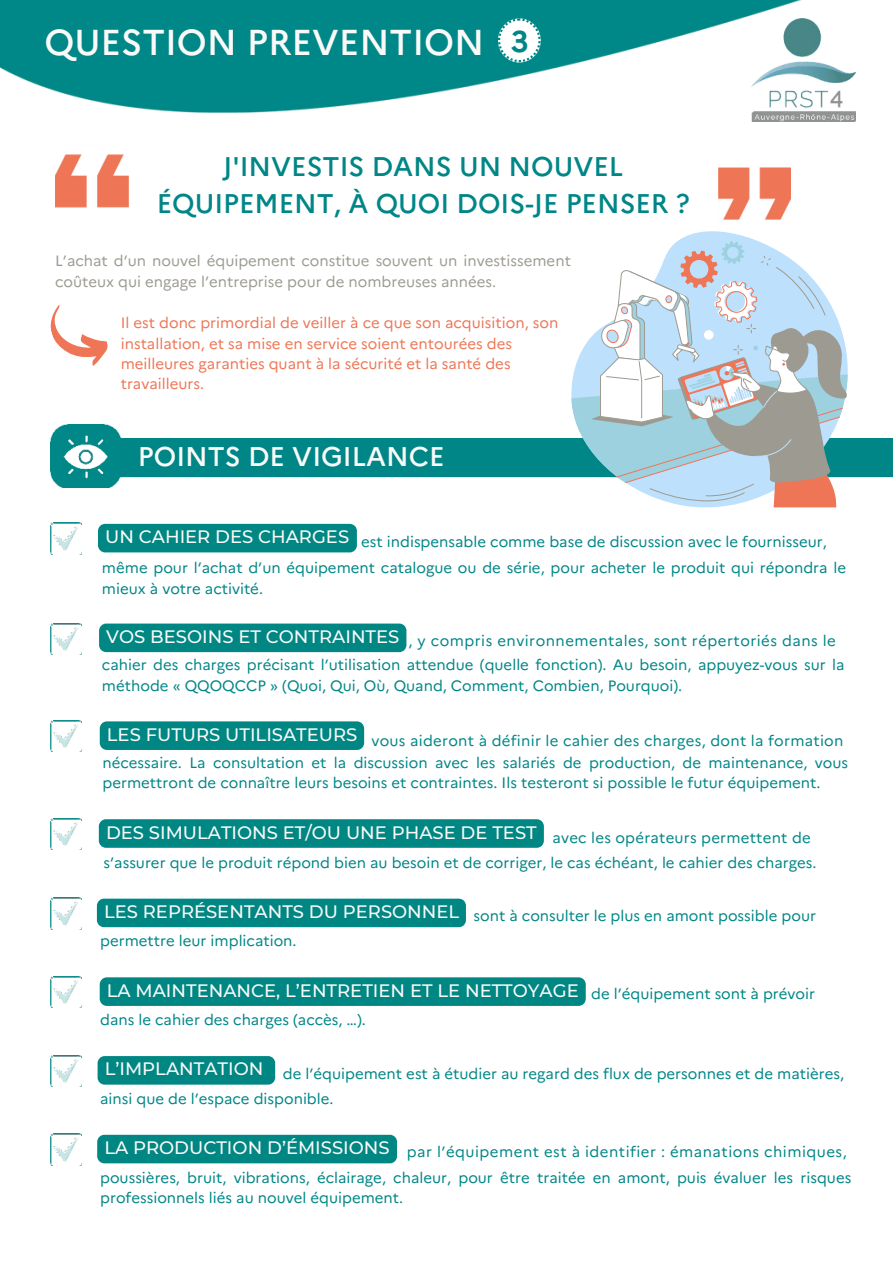
<style>
.page{position:relative;width:893px;height:1264px;background:#fff}
.page>*{position:absolute;margin:0;border:0;box-sizing:border-box;transform-origin:0 0}
.t1{font:500 36px "Marianne";color:#f9f9f8}
.t2{font:500 27px/37px "Marianne";color:#008687;text-align:center}
.t3{font:500 27px "Marianne";color:#f9f9f8}
.t4{font:500 18px "Montserrat";color:#f9f9f8}
.t5{font:15px/20.2px "Marianne";color:#008687}
.t6{font:15px/20.2px "Marianne";color:#ee7656}
.t7{font:15px/20.2px "Marianne";color:#9d9b91}
.t8{font:15px "Marianne";letter-spacing:.03em;color:#008687}
.s1{font-weight:700;font-size:30px;color:#008687}
</style>
<div class="page">
<img style="left:0;top:0;width:856px;height:112px">
<img style="left:751px;top:18px;width:104px;height:104px">
<img style="left:55px;top:154px;width:73px;height:54px">
<img style="left:718px;top:167px;width:72px;height:52px">
<img style="left:50px;top:897px;width:31px;height:32px">
<div style="left:97px;top:898px;width:369px;height:29px;background:#008783"></div>
<img style="left:50px;top:818px;width:31px;height:31px">
<div style="left:99px;top:819px;width:445px;height:28px;background:#008783"></div>
<img style="left:50px;top:720px;width:31px;height:31px">
<div style="left:100px;top:721px;width:264px;height:29px;background:#008783;border-radius:7px"></div>
<img style="left:50px;top:523px;width:31px;height:31px">
<div style="left:98px;top:524px;width:259px;height:28px;background:#008783;border-radius:7px"></div>
<img style="left:50px;top:623px;width:31px;height:31px">
<div style="left:99px;top:623px;width:307px;height:29px;background:#008783"></div>
<img style="left:50px;top:976px;width:31px;height:31px">
<div style="left:100px;top:977px;width:485px;height:28px;background:#008783"></div>
<img style="left:50px;top:1055px;width:31px;height:31px">
<div style="left:98px;top:1056px;width:177px;height:28px;background:#008783;border-radius:7px"></div>
<img style="left:50px;top:1133px;width:31px;height:32px">
<div style="left:97px;top:1134px;width:300px;height:29px;background:#008783;border-radius:7px"></div>
<svg style="left:498px;top:18px;width:42px;height:44px"></svg>
<svg style="left:678px;top:219px;width:159px;height:289px"></svg>
<svg style="left:50px;top:241px;width:842px;height:266px"></svg>
<h1 class="t1" style="left:44px;top:14px;width:486px">QUESTION PREVENTION <span class="s1">3</span></h1>
<h2 class="t2" style="left:157px;top:146px;width:534px">J'INVESTIS DANS UN NOUVEL<br>ÉQUIPEMENT, À QUOI DOIS-JE PENSER ?</h2>
<p class="t7" style="left:55px;top:250px;width:517px">L’achat d’un nouvel équipement constitue souvent un investissement coûteux qui engage l’entreprise pour de nombreuses années.</p>
<p class="t6" style="left:121px;top:312px;width:439px">Il est donc primordial de veiller à ce que son acquisition, son installation, et sa mise en service soient entourées des meilleures garanties quant à la sécurité et la santé des travailleurs.</p>
<h2 class="t3" style="left:138px;top:435px;width:308px">POINTS DE VIGILANCE</h2>
<p class="t5" style="left:105px;top:530px;width:723px"><sup>UN</sup> <sup>CAHIER</sup> <sup>DES</sup> <sup>CHARGES</sup> est indispensable comme base de discussion avec le fournisseur,</p>
<p class="t5" style="left:102px;top:557px;width:745px">même pour l’achat d’un équipement catalogue ou de série, pour acheter le produit qui répondra le mieux à votre activité.</p>
<p class="t5" style="left:102px;top:627px;width:744px;line-height:24.6px"><sup>VOS</sup> <sup>BESOINS</sup> <sup>ET</sup> <sup>CONTRAINTES</sup> , y compris environnementales, sont répertoriés dans le cahier des charges précisant l’utilisation attendue (quelle fonction). Au besoin, appuyez-vous sur la</p>
<p class="t5" style="left:102px;top:674px;width:582px">méthode « QQOQCCP » (Quoi, Qui, Où, Quand, Comment, Combien, Pourquoi).</p>
<p class="t5" style="left:102px;top:728px;width:747px;line-height:22.5px"><sup>LES</sup> <sup>FUTURS</sup> <sup>UTILISATEURS</sup> vous aideront à définir le cahier des charges, dont la formation nécessaire. La consultation et la discussion avec les salariés de production, de maintenance, vous</p>
<p class="t5" style="left:102px;top:771px;width:719px">permettront de connaître leurs besoins et contraintes. Ils testeront si possible le futur équipement.</p>
<p class="t4" style="left:106px;top:819px;width:706px">DES SIMULATIONS ET/OU UNE PHASE DE TEST <sub>avec</sub> <sub>les</sub> <sub>opérateurs</sub> <sub>permettent</sub> <sub>de</sub></p>
<p class="t5" style="left:104px;top:851px;width:714px">s’assurer que le produit répond bien au besoin et de corriger, le cas échéant, le cahier des charges.</p>
<p class="t5" style="left:104px;top:904px;width:713px"><sup>LES</sup> <sup>REPRÉSENTANTS</sup> <sup>DU</sup> <sup>PERSONNEL</sup> sont à consulter le plus en amont possible pour</p>
<p class="t5" style="left:100px;top:929px;width:198px">permettre leur implication.</p>
<p class="t4" style="left:107px;top:977px;width:709px">LA MAINTENANCE, L’ENTRETIEN ET LE NETTOYAGE <sub>de</sub> <sub>l’équipement</sub> <sub>sont</sub> <sub>à</sub> <sub>prévoir</sub></p>
<p class="t5" style="left:100px;top:1008px;width:267px">dans le cahier des charges (accès, …).</p>
<p class="t5" style="left:105px;top:1062px;width:740px"><sup>L’IMPLANTATION</sup> de l’équipement est à étudier au regard des flux de personnes et de matières,</p>
<p class="t5" style="left:100px;top:1087px;width:235px">ainsi que de l’espace disponible.</p>
<p class="t8" style="left:104px;top:1140px;width:743px"><sup>LA</sup> <sup>PRODUCTION</sup> <sup>D’ÉMISSIONS</sup> par l’équipement est à identifier : émanations chimiques,</p>
<p class="t5" style="left:100px;top:1165px;width:752px">poussières, bruit, vibrations, éclairage, chaleur, pour être traitée en amont, puis évaluer les risques professionnels liés au nouvel équipement.</p>
</div>
